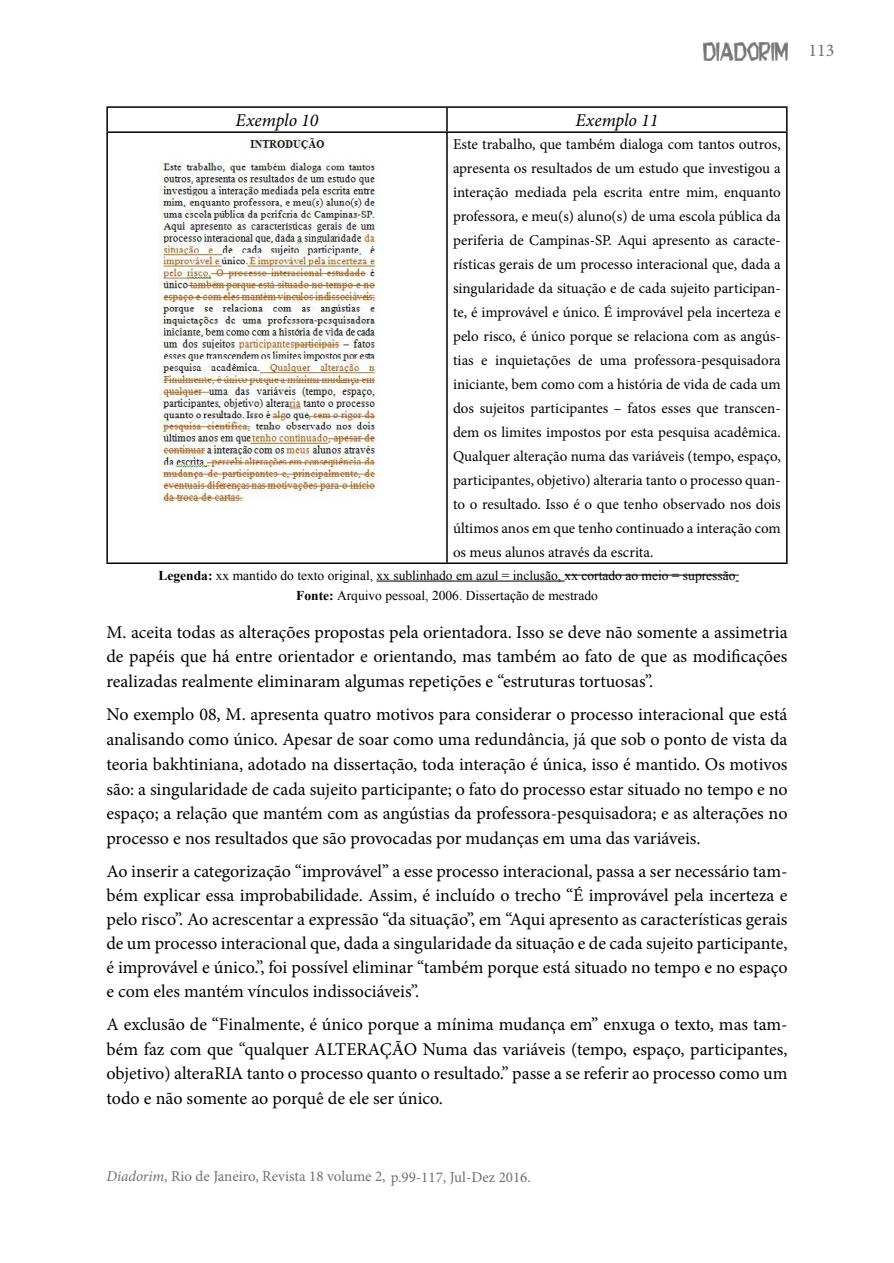
<style>
.page{position:relative;width:894px;height:1263px;background:#fff}
.page>*{position:absolute;margin:0;border:0;box-sizing:border-box;transform-origin:0 0}
.t1{font:18px/24.8px "Minion Pro";color:#000;text-align:justify}
.t2{font:italic 18px "Minion Pro";color:#000}
.t3{font:18px "Minion Pro";color:#707070}
.t4{font:15px/24px "Minion Pro";color:#000;text-align:justify}
.t5{font:15px "Minion Pro";color:#707070}
.t6{font:13.5px/20.4px "Times New Roman";color:#000;text-align:center}
.s1{font-weight:700}
.s2{font-style:italic}
</style>
<div class="page">
<img style="left:703px;top:43px;width:84px;height:17px">
<hr style="left:376px;top:581px;width:188px;height:1px;background:#000">
<hr style="left:106px;top:106px;width:341px;height:2px;background:#000">
<hr style="left:106px;top:108px;width:2px;height:23px;background:#000">
<hr style="left:447px;top:106px;width:340px;height:2px;background:#000">
<svg style="left:446px;top:108px;width:1px;height:23px"></svg>
<hr style="left:785px;top:108px;width:2px;height:23px;background:#000">
<hr style="left:106px;top:131px;width:341px;height:2px;background:#000">
<hr style="left:106px;top:133px;width:2px;height:429px;background:#000">
<hr style="left:447px;top:131px;width:340px;height:2px;background:#000">
<hr style="left:446px;top:133px;width:1px;height:429px;background:#000">
<hr style="left:785px;top:133px;width:2px;height:429px;background:#000">
<hr style="left:106px;top:562px;width:341px;height:2px;background:#000">
<hr style="left:447px;top:562px;width:340px;height:2px;background:#000">
<img style="left:159px;top:138px;width:217px;height:364px">
<hr style="left:564px;top:575px;width:174px;height:1px;background:#000">
<p class="t2" style="left:235px;top:108px;width:84px">Exemplo 10</p>
<p class="t2" style="left:575px;top:108px;width:84px">Exemplo 11</p>
<p class="t4" style="left:453px;top:132px;width:329px">Este trabalho, que também dialoga com tantos outros, apresenta os resultados de um estudo que investigou a interação mediada pela escrita entre mim, enquanto professora, e meu(s) aluno(s) de uma escola pública da periferia de Campinas-SP. Aqui apresento as caracte&shy;rísticas gerais de um processo interacional que, dada a singularidade da situação e de cada sujeito participan&shy;te, é improvável e único. É improvável pela incerteza e pelo risco, é único porque se relaciona com as angús&shy;tias e inquietações de uma professora-pesquisadora iniciante, bem como com a história de vida de cada um dos sujeitos participantes – fatos esses que transcen&shy;dem os limites impostos por esta pesquisa acadêmica.<br>Qualquer alteração numa das variáveis (tempo, espaço, participantes, objetivo) alteraria tanto o processo quan&shy;to o resultado. Isso é o que tenho observado nos dois últimos anos em que tenho continuado a interação com os meus alunos através da escrita.</p>
<p class="t6" style="left:158px;top:564px;width:578px"><span class="s1">Legenda:</span> xx mantido do texto original, xx sublinhado em azul = inclusão, xx cortado ao meio = supressão<br><span class="s1">Fonte:</span> Arquivo pessoal, 2006. Dissertação de mestrado</p>
<p class="t1" style="left:106px;top:619px;width:682px">M. aceita todas as alterações propostas pela orientadora. Isso se deve não somente a assimetria de papéis que há entre orientador e orientando, mas também ao fato de que as modificações realizadas realmente eliminaram algumas repetições e “estruturas tortuosas”.</p>
<p class="t1" style="left:106px;top:702px;width:682px">No exemplo 08, M. apresenta quatro motivos para considerar o processo interacional que está analisando como único. Apesar de soar como uma redundância, já que sob o ponto de vista da teoria bakhtiniana, adotado na dissertação, toda interação é única, isso é mantido. Os motivos são: a singularidade de cada sujeito participante; o fato do processo estar situado no tempo e no espaço; a relação que mantém com as angústias da professora-pesquisadora; e as alterações no processo e nos resultados que são provocadas por mudanças em uma das variáveis.</p>
<p class="t1" style="left:106px;top:859px;width:682px;line-height:24px">Ao inserir a categorização “improvável” a esse processo interacional, passa a ser necessário tam&shy;bém explicar essa improbabilidade. Assim, é incluído o trecho “É improvável pela incerteza e pelo risco”. Ao acrescentar a expressão “da situação”, em “Aqui apresento as características gerais de um processo interacional que, dada a singularidade da situação e de cada sujeito participante, é improvável e único.”, foi possível eliminar “também porque está situado no tempo e no espaço e com eles mantém vínculos indissociáveis”.</p>
<p class="t1" style="left:106px;top:1012px;width:682px">A exclusão de “Finalmente, é único porque a mínima mudança em” enxuga o texto, mas tam&shy;bém faz com que “qualquer ALTERAÇÃO Numa das variáveis (tempo, espaço, participantes, objetivo) alteraRIA tanto o processo quanto o resultado.” passe a se referir ao processo como um todo e não somente ao porquê de ele ser único.</p>
<p class="t3" style="left:808px;top:38px;width:27px">113</p>
<p class="t5" style="left:106px;top:1166px;width:426px"><span class="s2">Diadorim</span>, Rio de Janeiro, Revista 18 volume 2, p.99-117, Jul-Dez 2016.</p>
</div>
